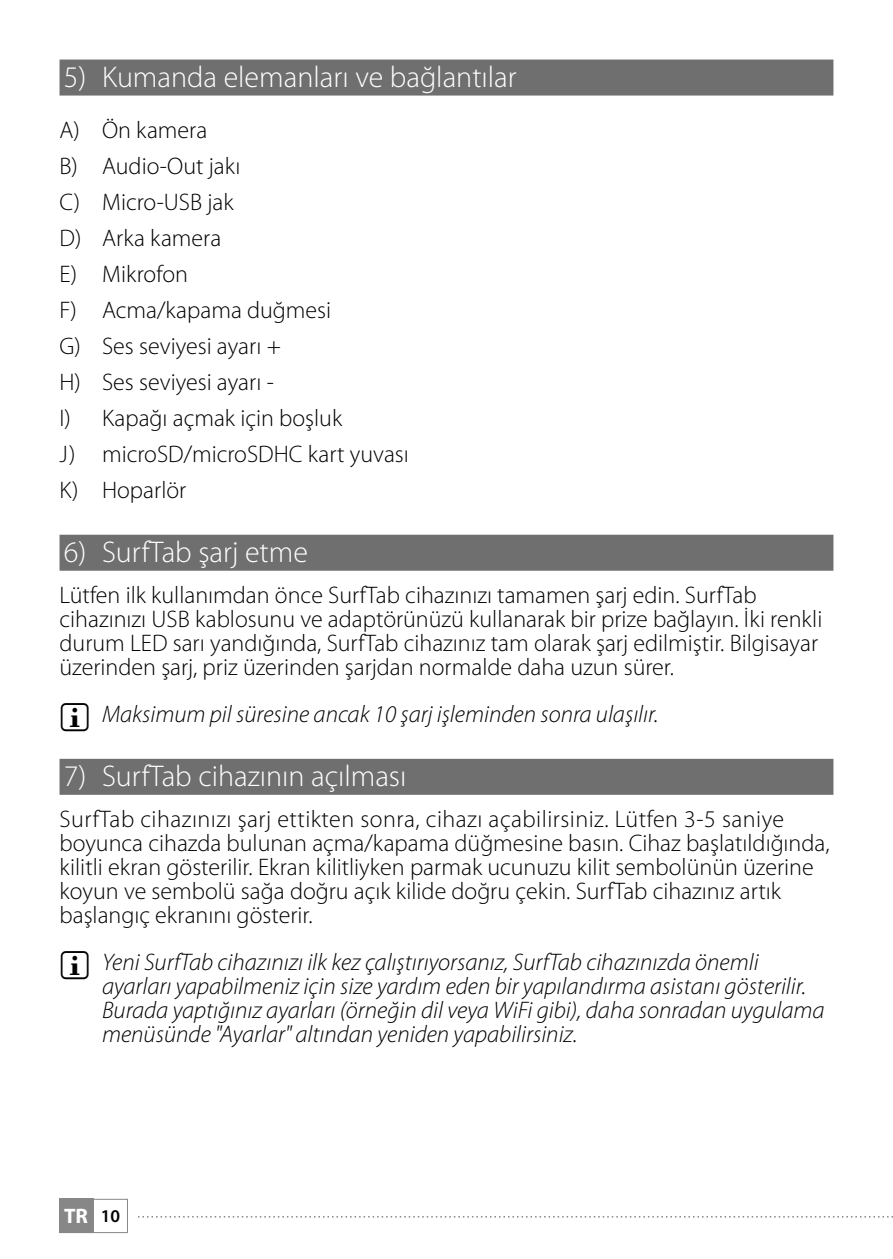
<style>
.page{position:relative;width:893px;height:1259px;background:#fff}
.page>*{position:absolute;margin:0;border:0;box-sizing:border-box;transform-origin:0 0}
.t1{font:300 30px "Myriad Pro";color:#fff}
.t2{font:300 24px/36px "Myriad Pro";color:#000}
.t3{font:italic 300 24px/24px "Myriad Pro";color:#000}
.t4{font:700 21px "Myriad Pro";color:#fff}
.s1{font-weight:600;font-size:18px;color:#000}
</style>
<div class="page">
<div style="left:60px;top:1199px;width:34px;height:34px;background:#878787"></div>
<div style="left:60px;top:1199px;width:68px;height:34px;border:1px solid #878787"></div>
<svg style="left:138px;top:1216px;width:755px;height:1px"></svg>
<div style="left:60px;top:60px;width:773px;height:36px;background:#706f6f"></div>
<div style="left:60px;top:535px;width:773px;height:36px;background:#706f6f"></div>
<div style="left:60px;top:759px;width:773px;height:36px;background:#706f6f"></div>
<p class="t1" style="left:64px;top:61px;width:454px">5) Kumanda elemanları ve bağlantılar</p>
<p class="t2" style="left:60px;top:112px;width:351px">A) Ön kamera<br>B) Audio-Out jakı<br>C) Micro-USB jak<br>D) Arka kamera<br>E) Mikrofon<br>F) Acma/kapama duğmesi<br>G) Ses seviyesi ayarı +<br>H) Ses seviyesi ayarı -<br>I) Kapağı açmak için boşluk<br>J) microSD/microSDHC kart yuvası<br>K) Hoparlör</p>
<p class="t1" style="left:64px;top:536px;width:246px">6) SurfTab şarj etme</p>
<p class="t2" style="left:60px;top:583px;width:764px;line-height:24px">Lütfen ilk kullanımdan önce SurfTab cihazınızı tamamen şarj edin. SurfTab cihazınızı USB kablosunu ve adaptörünüzü kullanarak bir prize bağlayın. İki renkli durum LED sarı yandığında, SurfTab cihazınız tam olarak şarj edilmiştir. Bilgisayar üzerinden şarj, priz üzerinden şarjdan normalde daha uzun sürer.</p>
<p class="t3" style="left:102px;top:703px;width:558px">Maksimum pil süresine ancak 10 şarj işleminden sonra ulaşılır.</p>
<p class="t1" style="left:64px;top:760px;width:344px">7) SurfTab cihazının açılması</p>
<p class="t2" style="left:60px;top:807px;width:772px;line-height:24px">SurfTab cihazınızı şarj ettikten sonra, cihazı açabilirsiniz. Lütfen 3-5 saniye boyunca cihazda bulunan açma/kapama düğmesine basın. Cihaz başlatıldığında, kilitli ekran gösterilir. Ekran kilitliyken parmak ucunuzu kilit sembolünün üzerine koyun ve sembolü sağa doğru açık kilide doğru çekin. SurfTab cihazınız artık başlangıç ekranını gösterir.</p>
<p class="t3" style="left:102px;top:951px;width:724px">Yeni SurfTab cihazınızı ilk kez çalıştırıyorsanız, SurfTab cihazınızda önemli ayarları yapabilmeniz için size yardım eden bir yapılandırma asistanı gösterilir.<br>Burada yaptığınız ayarları (örneğin dil veya WiFi gibi), daha sonradan uygulama menüsünde "Ayarlar" altından yeniden yapabilirsiniz.</p>
<p class="t4" style="left:64px;top:1202px;width:58px">TR <span class="s1">10</span></p>
</div>
